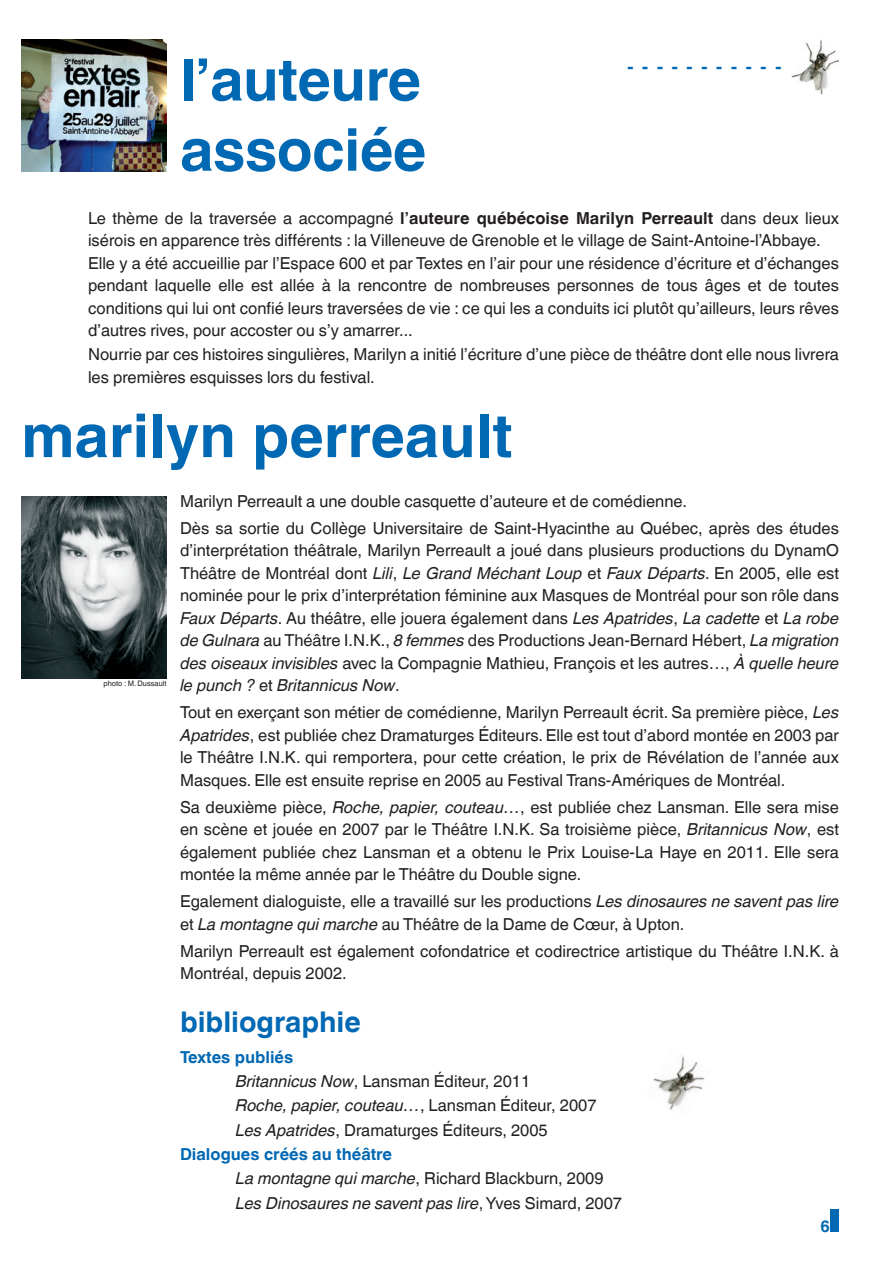
<style>
.page{position:relative;width:893px;height:1263px;background:#fff}
.page>*{position:absolute;margin:0;border:0;box-sizing:border-box;transform-origin:0 0}
.t1{font:700 60px "Helvetica World";color:#0168b3}
.t2{font:700 58.5px/70.2px "Helvetica World";letter-spacing:-.01em;color:#0168b3}
.t3{font:700 28.5px "Helvetica World";color:#0168b3}
.t4{font:700 18px "Helvetica World";color:#0168b3}
.t5{font:16.5px/22.5px "Helvetica World";color:#231f20}
.t6{font:italic 16.5px "Helvetica World";color:#231f20}
.t7{font:700 16.5px "Helvetica World";color:#0168b3}
.t8{font:7.5px "Helvetica World";color:#231f20}
.s1{font-weight:700}
.s2{font-style:italic}
.s3{font-style:normal}
</style>
<div class="page">
<div style="left:831px;top:1209px;width:8px;height:23px;background:#0168b3"></div>
<img style="left:21px;top:497px;width:145px;height:181px">
<img style="left:653px;top:1056px;width:52px;height:54px">
<img style="left:792px;top:40px;width:47px;height:55px">
<img style="left:21px;top:39px;width:145px;height:132px">
<h2 class="t2" style="left:180px;top:45px;width:248px">l’auteure associée</h2>
<p class="t5" style="left:88px;top:207px;width:752px">Le thème de la traversée a accompagné <span class="s1">l’auteure québécoise Marilyn Perreault</span> dans deux lieux isérois en apparence très différents : la Villeneuve de Grenoble et le village de Saint-Antoine-l’Abbaye.<br>Elle y a été accueillie par l’Espace 600 et par Textes en l’air pour une résidence d’écriture et d’échanges pendant laquelle elle est allée à la rencontre de nombreuses personnes de tous âges et de toutes conditions qui lui ont confié leurs traversées de vie : ce qui les a conduits ici plutôt qu’ailleurs, leurs rêves d’autres rives, pour accoster ou s’y amarrer...</p>
<p class="t5" style="left:88px;top:343px;width:752px">Nourrie par ces histoires singulières, Marilyn a initié l’écriture d’une pièce de théâtre dont elle nous livrera les premières esquisses lors du festival.</p>
<p class="t4" style="left:627px;top:56px;width:155px">- - - - - - - - - - -</p>
<h1 class="t1" style="left:21px;top:401px;width:493px">marilyn perreault</h1>
<p class="t5" style="left:180px;top:488px;width:660px;line-height:27px">Marilyn Perreault a une double casquette d’auteure et de comédienne.<br>Dès sa sortie du Collège Universitaire de Saint-Hyacinthe au Québec, après des études</p>
<p class="t5" style="left:180px;top:539px;width:660px;text-align:justify">d’interprétation théâtrale, Marilyn Perreault a joué dans plusieurs productions du DynamO Théâtre de Montréal dont <span class="s2">Lili</span>, <span class="s2">Le Grand Méchant Loup</span> et <span class="s2">Faux Départs</span>. En 2005, elle est nominée pour le prix d’interprétation féminine aux Masques de Montréal pour son rôle dans <span class="s2">Faux Départs</span>. Au théâtre, elle jouera également dans <span class="s2">Les Apatrides</span>, <span class="s2">La cadette</span> et <span class="s2">La robe de Gulnara</span> au Théâtre I.N.K., <span class="s2">8 femmes</span> des Productions Jean-Bernard Hébert, <span class="s2">La migration des oiseaux invisibles</span> avec la Compagnie Mathieu, François et les autres…, <span class="s2">À quelle heure le punch ?</span> et <span class="s2">Britannicus Now</span>.</p>
<p class="t5" style="left:180px;top:701px;width:660px;text-align:justify">Tout en exerçant son métier de comédienne, Marilyn Perreault écrit. Sa première pièce, <span class="s2">Les Apatrides</span>, est publiée chez Dramaturges Éditeurs. Elle est tout d’abord montée en 2003 par le Théâtre I.N.K. qui remportera, pour cette création, le prix de Révélation de l’année aux Masques. Elle est ensuite reprise en 2005 au Festival Trans-Amériques de Montréal.</p>
<p class="t5" style="left:180px;top:796px;width:660px;text-align:justify">Sa deuxième pièce, <span class="s2">Roche, papier, couteau…</span>, est publiée chez Lansman. Elle sera mise en scène et jouée en 2007 par le Théâtre I.N.K. Sa troisième pièce, <span class="s2">Britannicus Now</span>, est également publiée chez Lansman et a obtenu le Prix Louise-La Haye en 2011. Elle sera montée la même année par le Théâtre du Double signe.</p>
<p class="t5" style="left:180px;top:890px;width:660px">Egalement dialoguiste, elle a travaillé sur les productions <span class="s2">Les dinosaures ne savent pas lire </span>et <span class="s2">La montagne qui marche</span> au Théâtre de la Dame de Cœur, à Upton.</p>
<p class="t5" style="left:180px;top:940px;width:660px">Marilyn Perreault est également cofondatrice et codirectrice artistique du Théâtre I.N.K. à<br>Montréal, depuis 2002.</p>
<p class="t8" style="left:103px;top:679px;width:65px">photo : M. Dussault</p>
<h3 class="t3" style="left:180px;top:1005px;width:182px">bibliographie</h3>
<p class="t7" style="left:180px;top:1047px;width:115px">Textes publiés</p>
<p class="t5" style="left:235px;top:1070px;width:296px"><span class="s2">Britannicus Now</span>, Lansman Éditeur, 2011</p>
<p class="t6" style="left:235px;top:1096px;width:362px">Roche, papier, couteau…<span class="s3">, Lansman Éditeur, 2007</span></p>
<p class="t5" style="left:235px;top:1119px;width:314px"><span class="s2">Les Apatrides</span>, Dramaturges Éditeurs, 2005</p>
<p class="t7" style="left:180px;top:1144px;width:214px">Dialogues créés au théâtre</p>
<p class="t5" style="left:236px;top:1167px;width:370px"><span class="s2">La montagne qui marche</span>, Richard Blackburn, 2009</p>
<p class="t6" style="left:236px;top:1193px;width:388px">Les Dinosaures ne savent pas lire<span class="s3">, Yves Simard, 2007</span></p>
<p class="t7" style="left:820px;top:1216px;width:11px">6</p>
</div>
